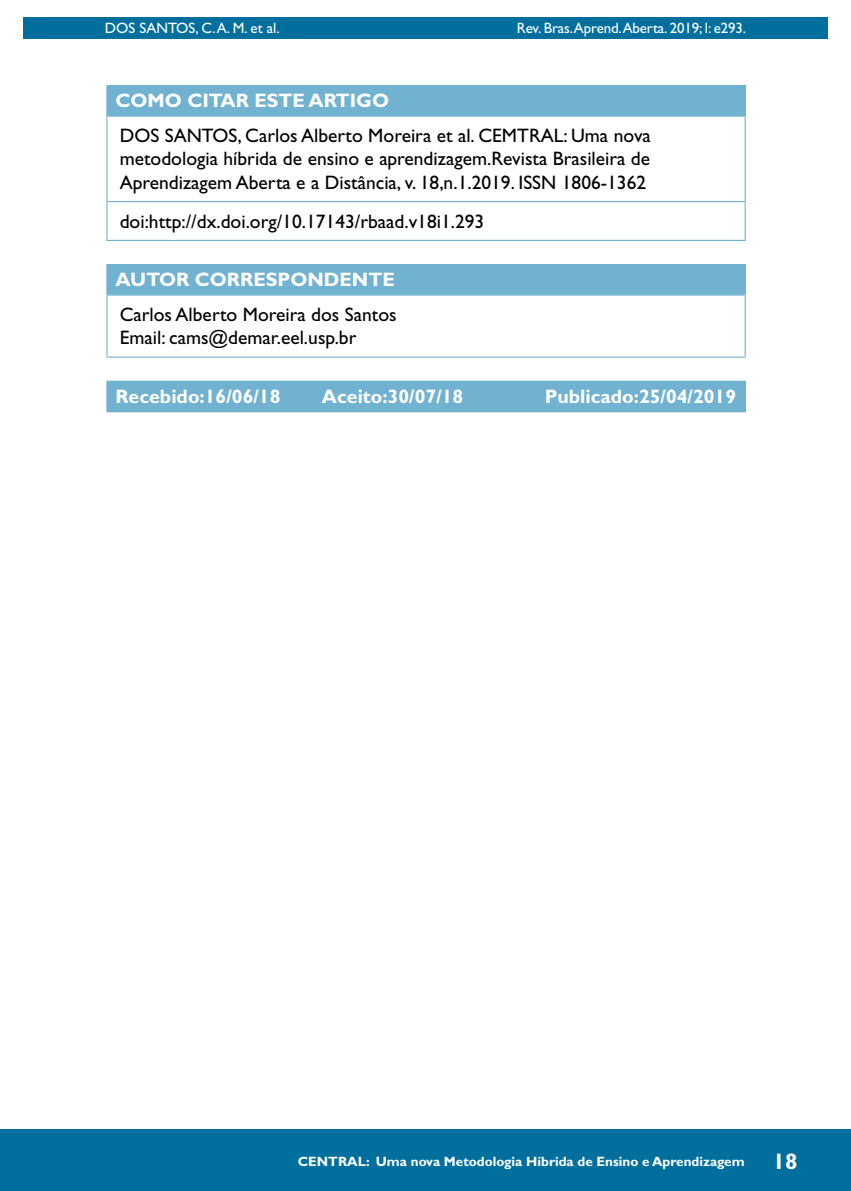
<style>
.page{position:relative;width:851px;height:1191px;background:#fff}
.page>*{position:absolute;margin:0;border:0;box-sizing:border-box;transform-origin:0 0}
.t1{font:19.5px/23.4px "Gill Sans Std";color:#000;text-align:justify}
.t2{font:700 19.5px "Gill Sans Std";color:#fff}
.t3{font:15px "Gill Sans Std";letter-spacing:-.01em;color:#fff}
.t4{font:700 13.5px "Gill Sans Std";color:#fff}
.s1{font-size:22.5px}
</style>
<div class="page">
<hr style="left:104px;top:0;width:1px;height:467px;background:#006f9e">
<div style="left:23px;top:17px;width:804px;height:21px;background:#006f9e"></div>
<div style="left:0;top:1129px;width:850px;height:62px;background:#006f9e"></div>
<div style="left:107px;top:86px;width:638px;height:30px;background:#71b2d1"></div>
<svg style="left:107px;top:117px;width:637px;height:123px"></svg>
<hr style="left:106px;top:201px;width:639px;height:1px;background:#71b2d1">
<hr style="left:106px;top:116px;width:1px;height:85px;background:#71b2d1">
<hr style="left:744px;top:116px;width:1px;height:85px;background:#71b2d1">
<hr style="left:106px;top:202px;width:1px;height:38px;background:#71b2d1">
<hr style="left:744px;top:202px;width:1px;height:38px;background:#71b2d1">
<hr style="left:106px;top:240px;width:639px;height:1px;background:#71b2d1">
<hr style="left:106px;top:85px;width:639px;height:1px;background:#71b2d1">
<hr style="left:106px;top:86px;width:1px;height:30px;background:#71b2d1">
<hr style="left:107px;top:115px;width:637px;height:2px;background:#71b2d1">
<div style="left:107px;top:264px;width:638px;height:31px;background:#71b2d1"></div>
<hr style="left:106px;top:295px;width:1px;height:61px;background:#71b2d1">
<hr style="left:744px;top:295px;width:1px;height:61px;background:#71b2d1">
<hr style="left:106px;top:356px;width:639px;height:2px;background:#71b2d1">
<hr style="left:106px;top:264px;width:639px;height:1px;background:#71b2d1">
<hr style="left:106px;top:265px;width:1px;height:30px;background:#71b2d1">
<hr style="left:107px;top:294px;width:637px;height:2px;background:#71b2d1">
<div style="left:107px;top:381px;width:638px;height:30px;background:#71b2d1"></div>
<hr style="left:106px;top:381px;width:639px;height:1px;background:#71b2d1">
<svg style="left:106px;top:382px;width:1px;height:29px"></svg>
<hr style="left:106px;top:411px;width:639px;height:1px;background:#71b2d1">
<p class="t3" style="left:105px;top:20px;width:176px">DOS SANTOS, C. A. M. et al.</p>
<p class="t3" style="left:517px;top:20px;width:231px">Rev. Bras.Aprend.Aberta. 2019; l: e293.</p>
<p class="t2" style="left:115px;top:89px;width:275px">COMO CITAR ESTE ARTIGO</p>
<p class="t1" style="left:120px;top:124px;width:532px">DOS SANTOS, Carlos Alberto Moreira et al. CEMTRAL: Uma nova metodologia híbrida de ensino e aprendizagem.Revista Brasileira de Aprendizagem Aberta e a Distância, v. 18,n.1.2019. ISSN 1806-1362</p>
<p class="t1" style="left:120px;top:209px;width:366px">doi:http://dx.doi.org/10.17143/rbaad.v18i1.293</p>
<p class="t2" style="left:115px;top:268px;width:281px">AUTOR CORRESPONDENTE</p>
<p class="t1" style="left:120px;top:303px;width:278px">Carlos Alberto Moreira dos Santos<br>Email: cams@demar.eel.usp.br</p>
<p class="t2" style="left:115px;top:385px;width:166px">Recebido:16/06/18</p>
<p class="t2" style="left:322px;top:385px;width:143px">Aceito:30/07/18</p>
<p class="t2" style="left:544px;top:385px;width:193px">Publicado:25/04/2019</p>
<p class="t4" style="left:298px;top:1153px;width:501px">CENTRAL: Uma nova Metodologia Híbrida de Ensino e Aprendizagem <span class="s1">18</span></p>
</div>
